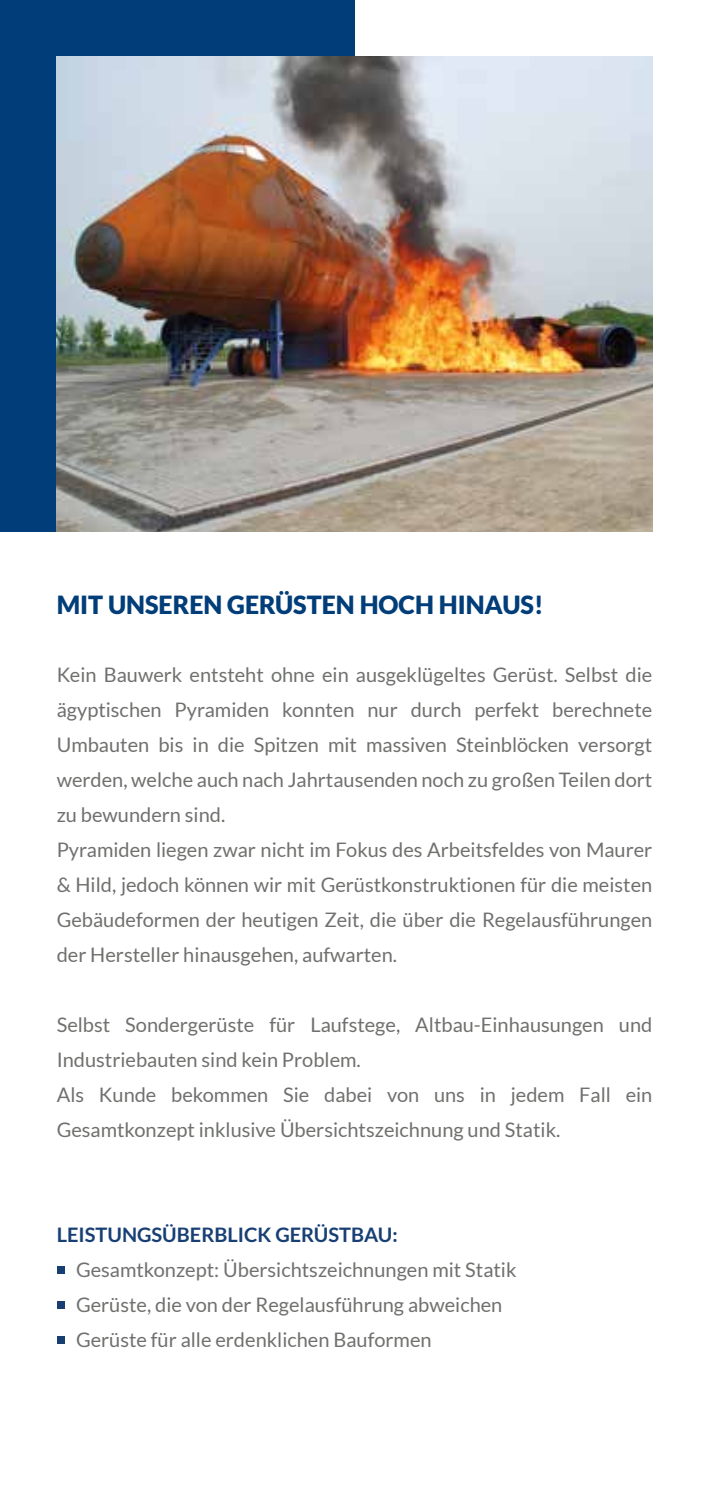
<style>
.page{position:relative;width:702px;height:1489px;background:#fff}
.page>*{position:absolute;margin:0;border:0;box-sizing:border-box;transform-origin:0 0}
.t1{font:900 25px "Lato";color:#003d79}
.t2{font:20px/35px "Lato";color:#6f716e}
.t3{font:700 20px "Lato";color:#183f74}
</style>
<div class="page">
<div style="left:0;top:0;width:354px;height:57px;background:#003d79"></div>
<div style="left:0;top:0;width:57px;height:531px;background:#003d79"></div>
<img style="left:57px;top:57px;width:595px;height:474px">
<div style="left:57px;top:1266px;width:7px;height:7px;background:#183f74"></div>
<div style="left:57px;top:1301px;width:7px;height:7px;background:#183f74"></div>
<div style="left:57px;top:1335px;width:7px;height:8px;background:#183f74"></div>
<p class="t1" style="left:57px;top:590px;width:488px">MIT UNSEREN GERÜSTEN HOCH HINAUS!</p>
<p class="t2" style="left:57px;top:656px;width:597px">Kein Bauwerk entsteht ohne ein ausgeklügeltes Gerüst. Selbst die ägyptischen Pyramiden konnten nur durch perfekt berechnete Umbauten bis in die Spitzen mit massiven Steinblöcken versorgt werden, welche auch nach Jahrtausenden noch zu großen Teilen dort zu bewundern sind.<br>Pyramiden liegen zwar nicht im Fokus des Arbeitsfeldes von Maurer &amp; Hild, jedoch können wir mit Gerüstkonstruktionen für die meisten Gebäudeformen der heutigen Zeit, die über die Regelausführungen der Hersteller hinausgehen, aufwarten.</p>
<p class="t2" style="left:57px;top:1006px;width:597px">Selbst Sondergerüste für Laufstege, Altbau-Einhausungen und Industriebauten sind kein Problem.<br>Als Kunde bekommen Sie dabei von uns in jedem Fall ein Gesamtkonzept inklusive Übersichtszeichnung und Statik.</p>
<p class="t3" style="left:57px;top:1222px;width:342px">LEISTUNGSÜBERBLICK GERÜSTBAU:</p>
<p class="t2" style="left:76px;top:1251px;width:442px">Gesamtkonzept: Übersichtszeichnungen mit Statik<br>Gerüste, die von der Regelausführung abweichen<br>Gerüste für alle erdenklichen Bauformen</p>
</div>
